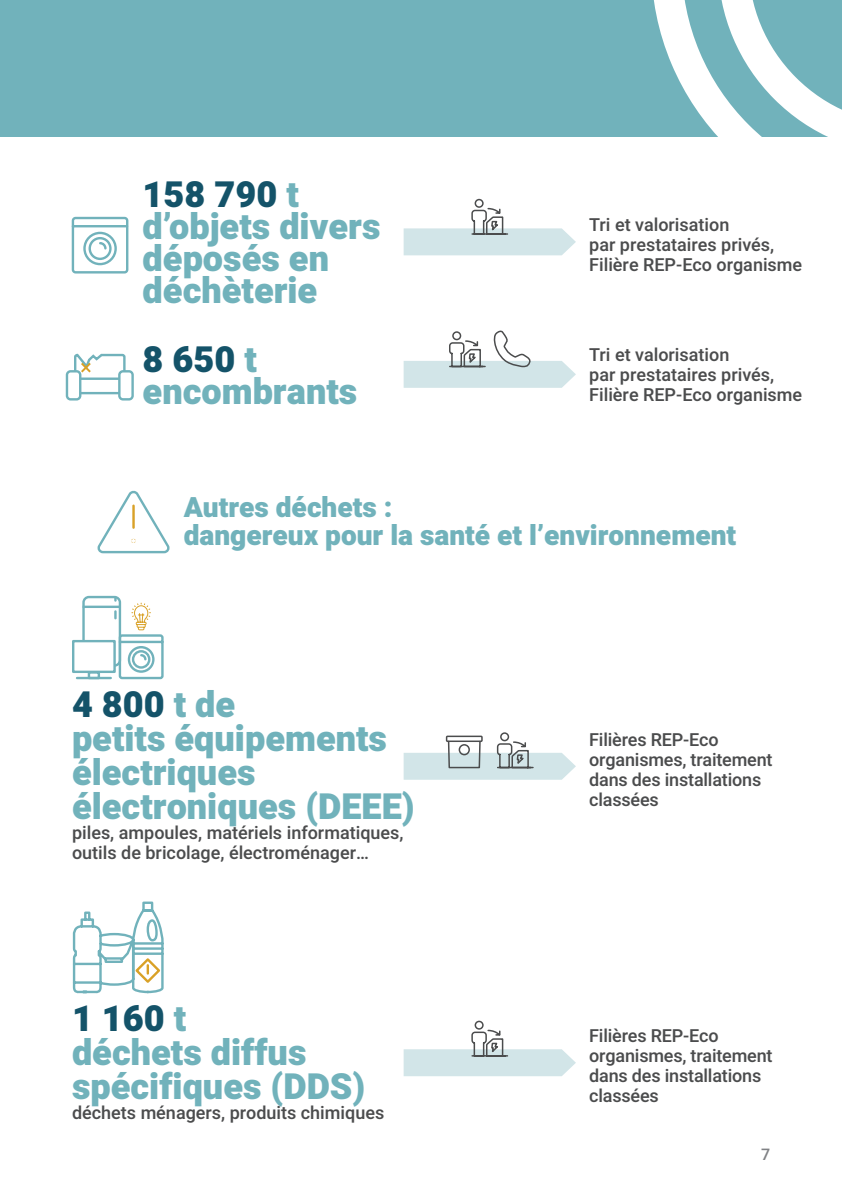
<style>
.page{position:relative;width:842px;height:1191px;background:#fff}
.page>*{position:absolute;margin:0;border:0;box-sizing:border-box;transform-origin:0 0}
.titre_3{font:900 36px/32px "Heebo";color:#71b2bb}
.titre_2{font:900 36px/34px "Heebo";color:#71b2bb}
.titre_2-2{font:900 36px "Heebo";color:#145369}
.titre_3-2{font:900 36px "Heebo";color:#145369}
.titre_4{font:900 28px "Heebo";color:#71b2bb}
.indications{font:500 18px/20px "Heebo";color:#4b4c4d}
.t1{font:500 16px "Heebo";color:#808285}
.s1{color:#145369}
.s2{color:#71b2bb}
</style>
<div class="page">
<div style="left:0;top:0;width:842px;height:137px;background:#71b2bb"></div>
<svg style="left:653px;top:0;width:189px;height:137px"></svg>
<div style="left:118px;top:370px;width:16px;height:30px;border:2px solid #71b2bb;border-radius:4px"></div>
<svg style="left:65px;top:353px;width:62px;height:48px"></svg>
<svg style="left:97px;top:490px;width:73px;height:64px"></svg>
<div style="left:72px;top:640px;width:44px;height:33px;border:2px solid #71b2bb"></div>
<hr style="left:77px;top:677px;width:34px;height:2px;background:#71b2bb">
<svg style="left:81px;top:595px;width:83px;height:85px"></svg>
<svg style="left:72px;top:901px;width:92px;height:93px"></svg>
<svg style="left:404px;top:1020px;width:172px;height:56px"></svg>
<svg style="left:404px;top:732px;width:172px;height:47px"></svg>
<div style="left:459px;top:744px;width:11px;height:11px;border:2px solid #4b4c4d;border-radius:50%"></div>
<svg style="left:71px;top:216px;width:58px;height:58px"></svg>
<svg style="left:404px;top:198px;width:172px;height:57px"></svg>
<svg style="left:404px;top:330px;width:172px;height:58px"></svg>
<p class="titre_3" style="left:143px;top:179px;width:239px"><span class="s1">158 790</span> t d’objets divers déposés en déchèterie</p>
<p class="titre_3-2" style="left:143px;top:334px;width:116px">8 650 <span class="s2">t</span></p>
<p class="titre_3" style="left:143px;top:377px;width:216px">encombrants</p>
<p class="indications" style="left:589px;top:215px;width:214px">Tri et valorisation<br>par prestataires privés,<br>Filière REP-Eco organisme</p>
<p class="indications" style="left:589px;top:345px;width:214px">Tri et valorisation<br>par prestataires privés,<br>Filière REP-Eco organisme</p>
<p class="titre_4" style="left:184px;top:487px;width:210px">Autres déchets :</p>
<p class="titre_4" style="left:184px;top:515px;width:554px">dangereux pour la santé et l’environnement</p>
<p class="titre_2-2" style="left:72px;top:679px;width:165px">4 800 <span class="s2">t de</span></p>
<p class="titre_2" style="left:72px;top:722px;width:344px">petits équipements électriques électroniques (DEEE)</p>
<p class="indications" style="left:72px;top:823px;width:333px">piles, ampoules, matériels informatiques, outils de bricolage, électroménager…</p>
<p class="titre_3" style="left:72px;top:1002px;width:295px;line-height:34px"><span class="s1">1 160</span> t<br>déchets diffus spécifiques (DDS)</p>
<p class="indications" style="left:72px;top:1102px;width:314px">déchets ménagers, produits chimiques</p>
<p class="indications" style="left:589px;top:729px;width:185px">Filières REP-Eco organismes, traitement dans des installations classées</p>
<p class="indications" style="left:589px;top:1025px;width:185px">Filières REP-Eco organismes, traitement dans des installations classées</p>
<p class="t1" style="left:761px;top:1143px;width:11px">7</p>
</div>
